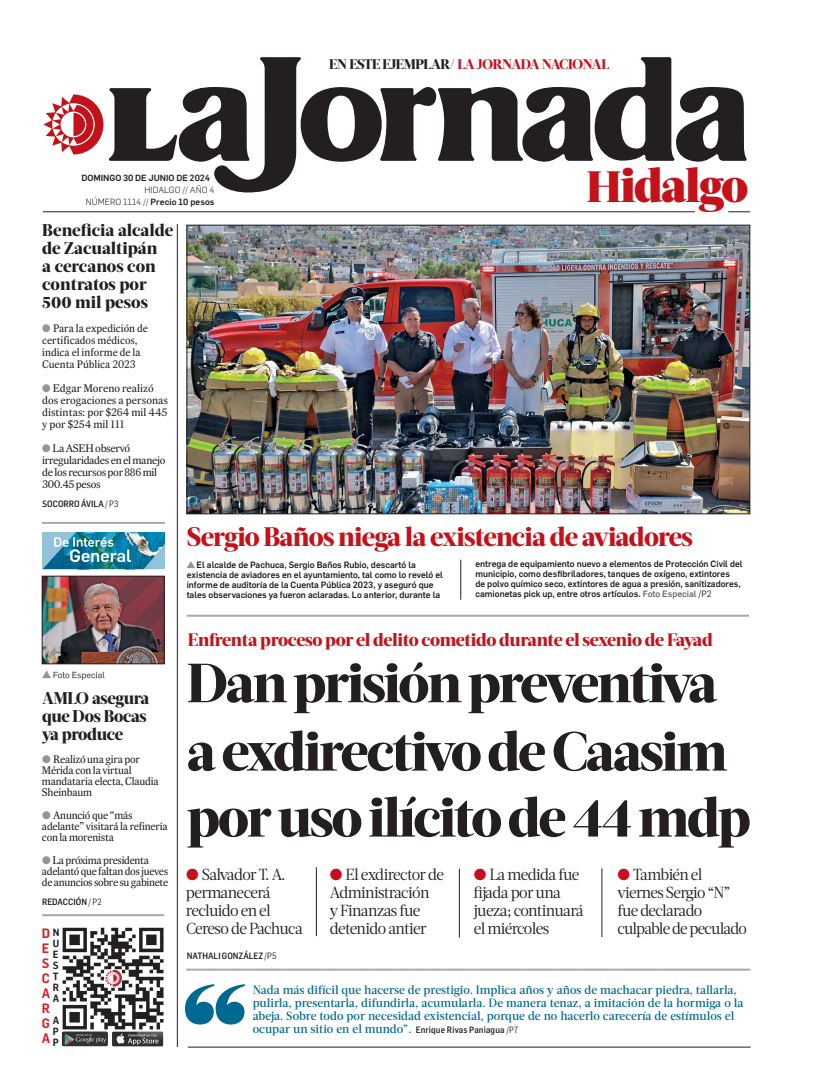
<style>
.page{position:relative;width:822px;height:1089px;background:#fff}
.page>*{position:absolute;margin:0;border:0;box-sizing:border-box;transform-origin:0 0}
.t1{font:800 55px/67.2px "Acta Headline";letter-spacing:-.04em;color:#231f20}
.t2{font:900 47.8px "Acta Headline";letter-spacing:-.03em;color:#c4121a}
.t3{font:800 26.8px "Acta Headline";letter-spacing:-.03em;color:#c4121a}
.t4{font:800 18px "Acta Headline";letter-spacing:-.02em;color:#c4121a}
.t5{font:800 17px/18px "Acta Headline";color:#231f20}
.t6{font:800 17px/18px "Acta Headline";letter-spacing:-.02em;color:#231f20}
.t7{font:16px/18px "Acta Deck";letter-spacing:-.04em;color:#231f20;scale:.96 1}
.t8{font:16px/18px "Acta Deck";letter-spacing:-.04em;color:#231f20;scale:.95 1}
.t9{font:800 13.9px "Acta Headline";letter-spacing:-.03em;color:#c4121a}
.t10{font:600 13.4px/15.1px "Flama Semicondensed";color:#d1232a;text-align:justify}
.t11{font:500 12px/13px "Acta Deck";color:#006991}
.t12{font:11px/11px "Expresso Tx";letter-spacing:-.02em;color:#231f20}
.t13{font:11px/12px "Expresso Tx";color:#231f20}
.t14{font:600 10.3px/11px "Flama Semicondensed";color:#231f20;text-align:justify}
.t15{font:500 9px/10px "Flama";color:#231f20}
.t16{font:500 9px "Flama Semicond";color:#231f20}
.t17{font:300 8.8px/12px "Flama";letter-spacing:.01em;color:#231f20;text-align:right}
.t18{font:500 8.8px "Flama";color:#231f20}
.s1{font-weight:500}
.s2{color:#939598}
.s3{font-weight:400}
.s4{color:#231f20}
.s5{font-size:43.8px}
.s6{color:#6c6d70}
.s7{color:#c4121a}
.s8{font-family:"Flama Semicond";font-size:9px;color:#231f20}
.s9{font-family:"Flama Semicond";font-weight:400;font-size:9px;color:#231f20}
</style>
<div class="page">
<svg style="left:109px;top:57px;width:638px;height:135px"></svg>
<svg style="left:43px;top:94px;width:60px;height:60px"></svg>
<hr style="left:43px;top:212px;width:652px;height:1px;background:#231f20">
<svg style="left:728px;top:212px;width:22px;height:1px"></svg>
<hr style="left:42px;top:914px;width:122px;height:2px;background:#a8a9ad">
<hr style="left:42px;top:522px;width:123px;height:2px;background:#a8a9ad">
<hr style="left:177px;top:224px;width:1px;height:823px;background:#231f20">
<hr style="left:602px;top:868px;width:1px;height:69px;background:#231f20">
<hr style="left:459px;top:869px;width:1px;height:69px;background:#231f20">
<hr style="left:316px;top:867px;width:1px;height:69px;background:#231f20">
<img style="left:189px;top:227px;width:559px;height:285px">
<div style="left:187px;top:225px;width:563px;height:289px;border:1px solid #231f20"></div>
<svg style="left:187px;top:561px;width:8px;height:7px"></svg>
<hr style="left:461px;top:560px;width:1px;height:40px;background:#231f20">
<hr style="left:187px;top:615px;width:562px;height:2px;background:#a8a9ad">
<img style="left:154px;top:928px;width:10px;height:101px">
<img style="left:63px;top:928px;width:91px;height:101px">
<img style="left:62px;top:1031px;width:101px;height:16px">
<hr style="left:188px;top:1047px;width:563px;height:1px;background:#231f20">
<svg style="left:185px;top:984px;width:60px;height:41px"></svg>
<hr style="left:186px;top:969px;width:564px;height:2px;background:#a8a9ad">
<img style="left:42px;top:532px;width:122px;height:39px">
<svg style="left:42px;top:670px;width:63px;height:10px"></svg>
<img style="left:44px;top:578px;width:118px;height:84px">
<div style="left:42px;top:576px;width:122px;height:88px;border:1px solid #231f20"></div>
<p class="t18" style="left:81px;top:171px;width:130px">DOMINGO 30 DE JUNIO DE 2024</p>
<p class="t17" style="left:86px;top:183px;width:130px">HIDALGO // AÑO 4<br>NÚMERO 1114 // <span class="s1">Precio 10 pesos</span></p>
<h3 class="t5" style="left:42px;top:222px;width:133px">Beneficia alcalde de Zacualtipán<br>a cercanos con contratos por<br>500 mil pesos</h3>
<p class="t13" style="left:42px;top:323px;width:107px"><span class="s2">●</span> Para la expedición de certificados médicos, indica el informe de la<br>Cuenta Pública 2023</p>
<p class="t13" style="left:42px;top:383px;width:127px"><span class="s2">●</span> Edgar Moreno realizó dos erogaciones a personas distintas: por $264 mil 445 y por $254 mil 111</p>
<p class="t12" style="left:42px;top:443px;width:125px;line-height:12px"><span class="s2">●</span> La ASEH observó irregularidades en el manejo de los recursos por 886 mil<br>300.45 pesos</p>
<p class="t16" style="left:42px;top:498px;width:78px">SOCORRO ÁVILA <span class="s3">/ P3</span></p>
<h3 class="t9" style="left:329px;top:56px;width:282px"><span class="s4">EN ESTE EJEMPLAR/</span> LA JORNADA NACIONAL</h3>
<h2 class="t2" style="left:587px;top:157px;width:163px"><span class="s5">H</span>idalgo</h2>
<h3 class="t3" style="left:187px;top:521px;width:508px">Sergio Baños niega la existencia de aviadores</h3>
<p class="t15" style="left:187px;top:560px;width:258px;text-indent:10px">El alcalde de Pachuca, Sergio Baños Rubio, descartó la existencia de aviadores en el ayuntamiento, tal como lo reveló el informe de auditoría de la Cuenta Pública 2023, y aseguró que tales observaciones ya fueron aclaradas. Lo anterior, durante la</p>
<p class="t15" style="left:475px;top:558px;width:269px">entrega de equipamiento nuevo a elementos de Protección Civil del municipio, como desfibriladores, tanques de oxígeno, extintores<br>de polvo químico seco, extintores de agua a presión, sanitizadores, camionetas pick up, entre otros artículos. <span class="s6">Foto Especial</span> <span class="s3">/P2</span></p>
<h3 class="t6" style="left:42px;top:689px;width:109px">AMLO asegura que Dos Bocas ya produce</h3>
<p class="t12" style="left:42px;top:754px;width:118px"><span class="s2">●</span> Realizó una gira por<br>Mérida con la virtual mandataria electa, Claudia<br>Sheinbaum</p>
<p class="t12" style="left:42px;top:810px;width:127px"><span class="s2">●</span> Anunció que “más adelante” visitará la refinería con la morenista</p>
<p class="t12" style="left:42px;top:855px;width:128px"><span class="s2">●</span> La próxima presidenta adelantó que faltan dos jueves de anuncios sobre su gabinete</p>
<p class="t16" style="left:42px;top:896px;width:61px">REDACCIÓN<span class="s3">/ P2</span></p>
<p class="t14" style="left:53px;top:926px;width:8px">N U E S T R A</p>
<p class="t14" style="left:53px;top:1014px;width:8px">A P P</p>
<h3 class="t10" style="left:42px;top:925px;width:10px">D E S C A R G A</h3>
<h3 class="t4" style="left:188px;top:629px;width:526px">Enfrenta proceso por el delito cometido durante el sexenio de Fayad</h3>
<h1 class="t1" style="left:187px;top:650px;width:566px">Dan prisión preventiva a exdirectivo de Caasim por uso ilícito de 44 mdp</h1>
<h3 class="t7" style="left:186px;top:866px;width:123px"><span class="s7">●</span> Salvador T. A. permanecerá recluido en el<br>Cereso de Pachuca</h3>
<h3 class="t7" style="left:330px;top:866px;width:121px"><span class="s7">●</span> El exdirector de<br>Administración<br>y Finanzas fue detenido antier</h3>
<h3 class="t7" style="left:474px;top:866px;width:116px"><span class="s7">●</span> La medida fue fijada por una jueza; continuará el miércoles</h3>
<h3 class="t8" style="left:618px;top:866px;width:138px"><span class="s7">●</span> También el viernes Sergio “N” fue declarado culpable de peculado</h3>
<p class="t16" style="left:187px;top:950px;width:91px">NATHALI GONZÁLEZ <span class="s3">/P5</span></p>
<p class="t11" style="left:253px;top:983px;width:492px">Nada más difícil que hacerse de prestigio. Implica años y años de machacar piedra, tallarla, pulirla, presentarla, difundirla, acumularla. De manera tenaz, a imitación de la hormiga o la abeja. Sobre todo por necesidad existencial, porque de no hacerlo carecería de estímulos el ocupar un sitio en el mundo”. <span class="s8">Enrique Rivas Paniagua</span> <span class="s9">/P7</span></p>
</div>
